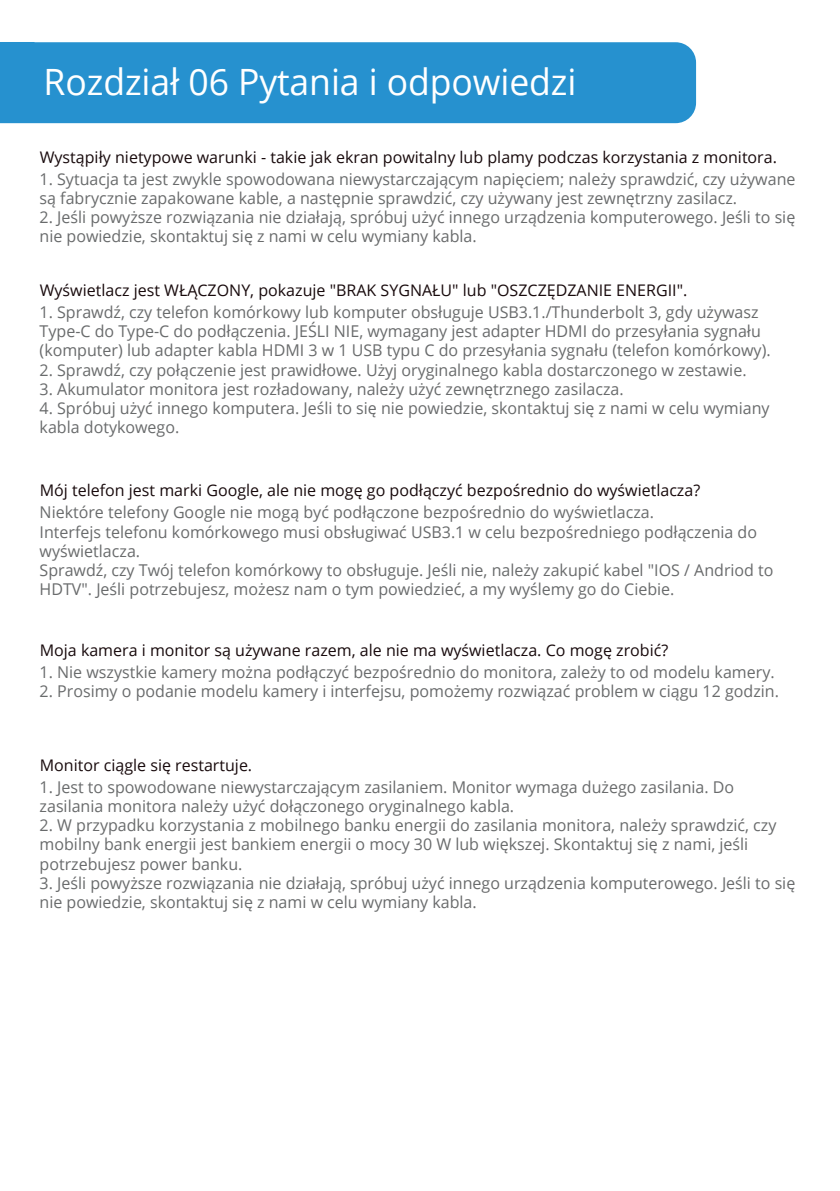
<style>
.page{position:relative;width:840px;height:1191px;background:#fff}
.page>*{position:absolute;margin:0;border:0;box-sizing:border-box;transform-origin:0 0}
.t1{font:36.2px "Open Sans";letter-spacing:-.005em;color:#fff}
.t2{font:16.2px/19.2px "Open Sans";color:#696b6c}
.t3{font:16px "Open Sans";color:#180a0c}
</style>
<div class="page">
<div style="left:0;top:42px;width:695px;height:81px;background:#2691cf"></div>
<h1 class="t1" style="left:44px;top:57px;width:534px">Rozdział 06 Pytania i odpowiedzi</h1>
<p class="t3" style="left:40px;top:146px;width:738px">Wystąpiły nietypowe warunki - takie jak ekran powitalny lub plamy podczas korzystania z monitora.</p>
<p class="t2" style="left:40px;top:169px;width:757px">1. Sytuacja ta jest zwykle spowodowana niewystarczającym napięciem; należy sprawdzić, czy używane są fabrycznie zapakowane kable, a następnie sprawdzić, czy używany jest zewnętrzny zasilacz.</p>
<p class="t2" style="left:40px;top:207px;width:756px">2. Jeśli powyższe rozwiązania nie działają, spróbuj użyć innego urządzenia komputerowego. Jeśli to się nie powiedzie, skontaktuj się z nami w celu wymiany kabla.</p>
<p class="t3" style="left:40px;top:279px;width:648px">Wyświetlacz jest WŁĄCZONY, pokazuje "BRAK SYGNAŁU" lub "OSZCZĘDZANIE ENERGII".</p>
<p class="t2" style="left:40px;top:302px;width:732px">1. Sprawdź, czy telefon komórkowy lub komputer obsługuje USB3.1./Thunderbolt 3, gdy używasz<br>Type-C do Type-C do podłączenia. JEŚLI NIE, wymagany jest adapter HDMI do przesyłania sygnału (komputer) lub adapter kabla HDMI 3 w 1 USB typu C do przesyłania sygnału (telefon komórkowy).</p>
<p class="t2" style="left:40px;top:360px;width:708px">2. Sprawdź, czy połączenie jest prawidłowe. Użyj oryginalnego kabla dostarczonego w zestawie.</p>
<p class="t2" style="left:40px;top:379px;width:585px">3. Akumulator monitora jest rozładowany, należy użyć zewnętrznego zasilacza.</p>
<p class="t2" style="left:40px;top:398px;width:731px">4. Spróbuj użyć innego komputera. Jeśli to się nie powiedzie, skontaktuj się z nami w celu wymiany kabla dotykowego.</p>
<p class="t3" style="left:40px;top:479px;width:661px">Mój telefon jest marki Google, ale nie mogę go podłączyć bezpośrednio do wyświetlacza?</p>
<p class="t2" style="left:40px;top:502px;width:735px">Niektóre telefony Google nie mogą być podłączone bezpośrednio do wyświetlacza.<br>Interfejs telefonu komórkowego musi obsługiwać USB3.1 w celu bezpośredniego podłączenia do wyświetlacza.<br>Sprawdź, czy Twój telefon komórkowy to obsługuje. Jeśli nie, należy zakupić kabel "IOS / Andriod to HDTV". Jeśli potrzebujesz, możesz nam o tym powiedzieć, a my wyślemy go do Ciebie.</p>
<p class="t3" style="left:40px;top:639px;width:629px">Moja kamera i monitor są używane razem, ale nie ma wyświetlacza. Co mogę zrobić?</p>
<p class="t2" style="left:40px;top:662px;width:736px">1. Nie wszystkie kamery można podłączyć bezpośrednio do monitora, zależy to od modelu kamery.</p>
<p class="t2" style="left:40px;top:681px;width:740px">2. Prosimy o podanie modelu kamery i interfejsu, pomożemy rozwiązać problem w ciągu 12 godzin.</p>
<p class="t3" style="left:40px;top:754px;width:214px">Monitor ciągle się restartuje.</p>
<p class="t2" style="left:40px;top:777px;width:695px">1. Jest to spowodowane niewystarczającym zasilaniem. Monitor wymaga dużego zasilania. Do zasilania monitora należy użyć dołączonego oryginalnego kabla.</p>
<p class="t2" style="left:40px;top:815px;width:738px">2. W przypadku korzystania z mobilnego banku energii do zasilania monitora, należy sprawdzić, czy mobilny bank energii jest bankiem energii o mocy 30 W lub większej. Skontaktuj się z nami, jeśli potrzebujesz power banku.</p>
<p class="t2" style="left:40px;top:873px;width:756px">3. Jeśli powyższe rozwiązania nie działają, spróbuj użyć innego urządzenia komputerowego. Jeśli to się nie powiedzie, skontaktuj się z nami w celu wymiany kabla.</p>
</div>
